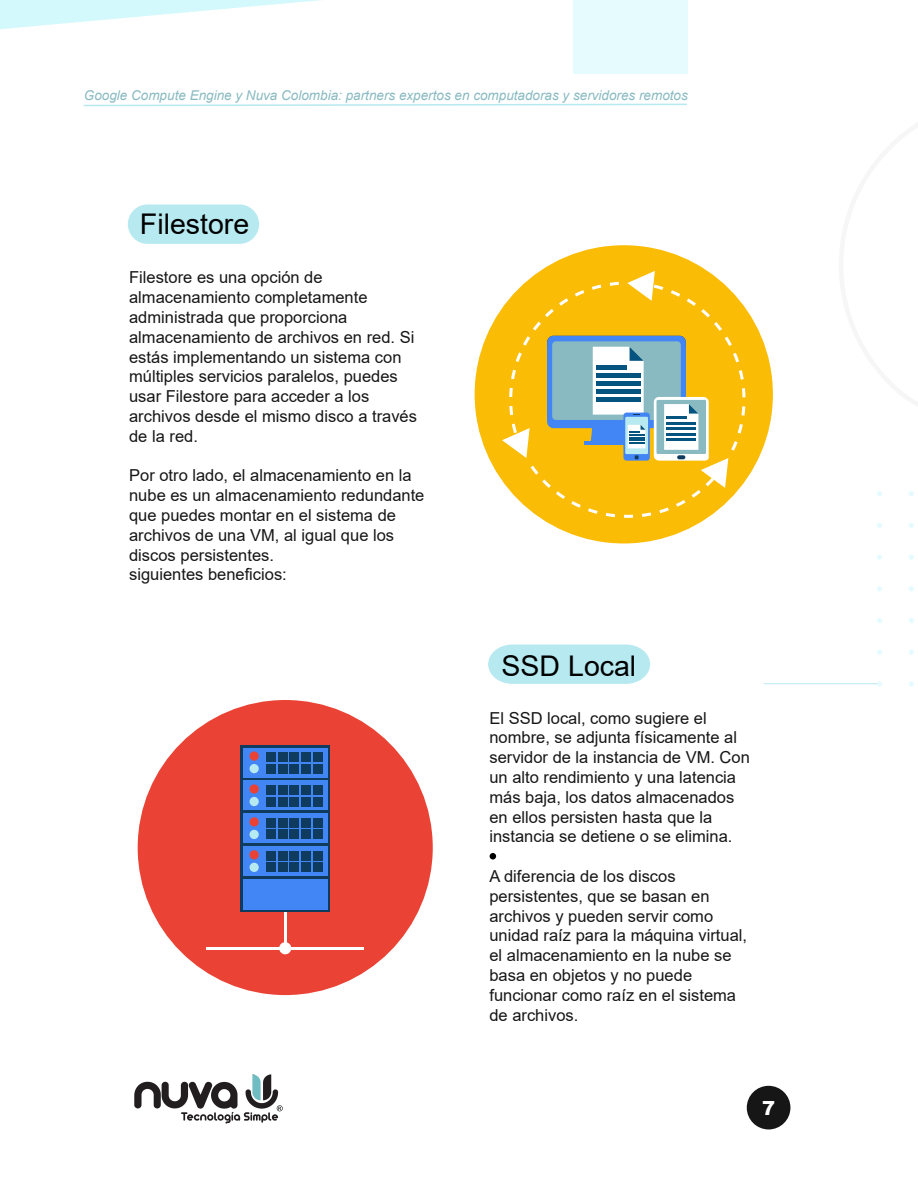
<style>
.page{position:relative;width:918px;height:1188px;background:#fff}
.page>*{position:absolute;margin:0;border:0;box-sizing:border-box;transform-origin:0 0}
.t1{font:28.5px "Arial";color:#000}
.t2{font:900 19.5px "Arial";color:#fff}
.t3{font:16.5px/19.8px "Arial";color:#161616}
.t4{font:italic 13.5px "Arial";color:#89bac1}
</style>
<div class="page">
<div style="left:574px;top:0;width:114px;height:74px;background:#e5fbfd"></div>
<svg style="left:877px;top:681px;width:5px;height:6px"></svg>
<svg style="left:877px;top:650px;width:5px;height:5px"></svg>
<svg style="left:877px;top:618px;width:5px;height:5px"></svg>
<svg style="left:877px;top:586px;width:5px;height:6px"></svg>
<svg style="left:877px;top:554px;width:5px;height:6px"></svg>
<svg style="left:877px;top:523px;width:5px;height:5px"></svg>
<svg style="left:877px;top:491px;width:5px;height:5px"></svg>
<svg style="left:909px;top:681px;width:5px;height:6px"></svg>
<svg style="left:909px;top:650px;width:5px;height:5px"></svg>
<svg style="left:909px;top:618px;width:5px;height:5px"></svg>
<svg style="left:909px;top:586px;width:5px;height:6px"></svg>
<svg style="left:909px;top:554px;width:5px;height:6px"></svg>
<svg style="left:909px;top:523px;width:5px;height:5px"></svg>
<svg style="left:909px;top:491px;width:5px;height:5px"></svg>
<div style="left:747px;top:1086px;width:43px;height:43px;background:#161616;border-radius:50%"></div>
<div style="left:128px;top:204px;width:131px;height:40px;background:#b6e9f0;border-radius:20px"></div>
<div style="left:490px;top:853px;width:6px;height:7px;background:#000;border-radius:50%"></div>
<svg style="left:488px;top:645px;width:162px;height:39px;background:#baeaf0"></svg>
<div style="left:475px;top:245px;width:298px;height:298px;background:#fbbc05;border-radius:50%"></div>
<svg style="left:502px;top:271px;width:243px;height:247px"></svg>
<div style="left:138px;top:700px;width:295px;height:295px;background:#ea4335;border-radius:50%"></div>
<hr style="left:284px;top:886px;width:3px;height:62px;background:#fff">
<hr style="left:206px;top:947px;width:158px;height:3px;background:#fff">
<div style="left:279px;top:942px;width:12px;height:12px;background:#fff;border-radius:50%"></div>
<svg style="left:240px;top:745px;width:90px;height:167px;background:#154572"></svg>
<div style="left:243px;top:748px;width:85px;height:29px;background:#4285f4"></div>
<div style="left:266px;top:752px;width:10px;height:10px;background:#0f3c5e"></div>
<div style="left:278px;top:752px;width:10px;height:10px;background:#0f3c5e"></div>
<div style="left:289px;top:752px;width:10px;height:10px;background:#0f3c5e"></div>
<div style="left:301px;top:752px;width:10px;height:10px;background:#0f3c5e"></div>
<div style="left:313px;top:752px;width:10px;height:10px;background:#0f3c5e"></div>
<div style="left:266px;top:764px;width:10px;height:10px;background:#0f3c5e"></div>
<div style="left:278px;top:764px;width:10px;height:10px;background:#0f3c5e"></div>
<div style="left:289px;top:764px;width:10px;height:10px;background:#0f3c5e"></div>
<div style="left:301px;top:764px;width:10px;height:10px;background:#0f3c5e"></div>
<div style="left:313px;top:764px;width:10px;height:10px;background:#0f3c5e"></div>
<div style="left:250px;top:764px;width:9px;height:9px;background:#b6e9f0;border-radius:50%"></div>
<div style="left:250px;top:751px;width:9px;height:10px;background:#ea4335;border-radius:50%"></div>
<div style="left:243px;top:781px;width:85px;height:29px;background:#4285f4"></div>
<div style="left:266px;top:785px;width:10px;height:10px;background:#0f3c5e"></div>
<div style="left:278px;top:785px;width:10px;height:10px;background:#0f3c5e"></div>
<div style="left:289px;top:785px;width:10px;height:10px;background:#0f3c5e"></div>
<div style="left:301px;top:785px;width:10px;height:10px;background:#0f3c5e"></div>
<div style="left:313px;top:785px;width:10px;height:10px;background:#0f3c5e"></div>
<div style="left:266px;top:797px;width:10px;height:10px;background:#0f3c5e"></div>
<div style="left:278px;top:797px;width:10px;height:10px;background:#0f3c5e"></div>
<div style="left:289px;top:797px;width:10px;height:10px;background:#0f3c5e"></div>
<div style="left:301px;top:797px;width:10px;height:10px;background:#0f3c5e"></div>
<div style="left:313px;top:797px;width:10px;height:10px;background:#0f3c5e"></div>
<div style="left:250px;top:797px;width:9px;height:9px;background:#b6e9f0;border-radius:50%"></div>
<div style="left:250px;top:784px;width:9px;height:10px;background:#ea4335;border-radius:50%"></div>
<div style="left:243px;top:814px;width:85px;height:29px;background:#4285f4"></div>
<div style="left:266px;top:818px;width:10px;height:10px;background:#0f3c5e"></div>
<div style="left:278px;top:818px;width:10px;height:10px;background:#0f3c5e"></div>
<div style="left:289px;top:818px;width:10px;height:10px;background:#0f3c5e"></div>
<div style="left:301px;top:818px;width:10px;height:10px;background:#0f3c5e"></div>
<div style="left:313px;top:818px;width:10px;height:10px;background:#0f3c5e"></div>
<div style="left:266px;top:829px;width:10px;height:10px;background:#0f3c5e"></div>
<div style="left:278px;top:829px;width:10px;height:10px;background:#0f3c5e"></div>
<div style="left:289px;top:829px;width:10px;height:10px;background:#0f3c5e"></div>
<div style="left:301px;top:829px;width:10px;height:10px;background:#0f3c5e"></div>
<div style="left:313px;top:829px;width:10px;height:10px;background:#0f3c5e"></div>
<div style="left:250px;top:830px;width:9px;height:9px;background:#b6e9f0;border-radius:50%"></div>
<div style="left:250px;top:817px;width:9px;height:10px;background:#ea4335;border-radius:50%"></div>
<div style="left:243px;top:847px;width:85px;height:29px;background:#4285f4"></div>
<div style="left:266px;top:851px;width:10px;height:10px;background:#0f3c5e"></div>
<div style="left:278px;top:851px;width:10px;height:10px;background:#0f3c5e"></div>
<div style="left:289px;top:851px;width:10px;height:10px;background:#0f3c5e"></div>
<div style="left:301px;top:851px;width:10px;height:10px;background:#0f3c5e"></div>
<div style="left:313px;top:851px;width:10px;height:10px;background:#0f3c5e"></div>
<div style="left:266px;top:862px;width:10px;height:10px;background:#0f3c5e"></div>
<div style="left:278px;top:862px;width:10px;height:10px;background:#0f3c5e"></div>
<div style="left:289px;top:862px;width:10px;height:10px;background:#0f3c5e"></div>
<div style="left:301px;top:862px;width:10px;height:10px;background:#0f3c5e"></div>
<div style="left:313px;top:862px;width:10px;height:10px;background:#0f3c5e"></div>
<div style="left:250px;top:863px;width:9px;height:9px;background:#b6e9f0;border-radius:50%"></div>
<div style="left:250px;top:850px;width:9px;height:9px;background:#ea4335;border-radius:50%"></div>
<div style="left:243px;top:879px;width:85px;height:31px;background:#4285f4"></div>
<svg style="left:0;top:0;width:574px;height:36px"></svg>
<svg style="left:83px;top:103px;width:604px;height:4px"></svg>
<img style="left:134px;top:1074px;width:149px;height:49px">
<p class="t4" style="left:84px;top:86px;width:606px">Google Compute Engine y Nuva Colombia: partners expertos en computadoras y servidores remotos</p>
<h1 class="t1" style="left:140px;top:205px;width:111px">Filestore</h1>
<p class="t3" style="left:129px;top:268px;width:289px">Filestore es una opción de almacenamiento completamente administrada que proporciona almacenamiento de archivos en red. Si estás implementando un sistema con múltiples servicios paralelos, puedes usar Filestore para acceder a los archivos desde el mismo disco a través de la red.</p>
<p class="t3" style="left:129px;top:466px;width:297px">Por otro lado, el almacenamiento en la nube es un almacenamiento redundante que puedes montar en el sistema de archivos de una VM, al igual que los discos persistentes.<br>siguientes beneficios:</p>
<h1 class="t1" style="left:502px;top:646px;width:136px">SSD Local</h1>
<p class="t3" style="left:489px;top:708px;width:262px">El SSD local, como sugiere el nombre, se adjunta físicamente al servidor de la instancia de VM. Con un alto rendimiento y una latencia más baja, los datos almacenados en ellos persisten hasta que la instancia se detiene o se elimina.</p>
<p class="t3" style="left:489px;top:866px;width:259px">A diferencia de los discos persistentes, que se basan en archivos y pueden servir como unidad raíz para la máquina virtual, el almacenamiento en la nube se basa en objetos y no puede funcionar como raíz en el sistema de archivos.</p>
<p class="t2" style="left:762px;top:1094px;width:15px">7</p>
</div>
